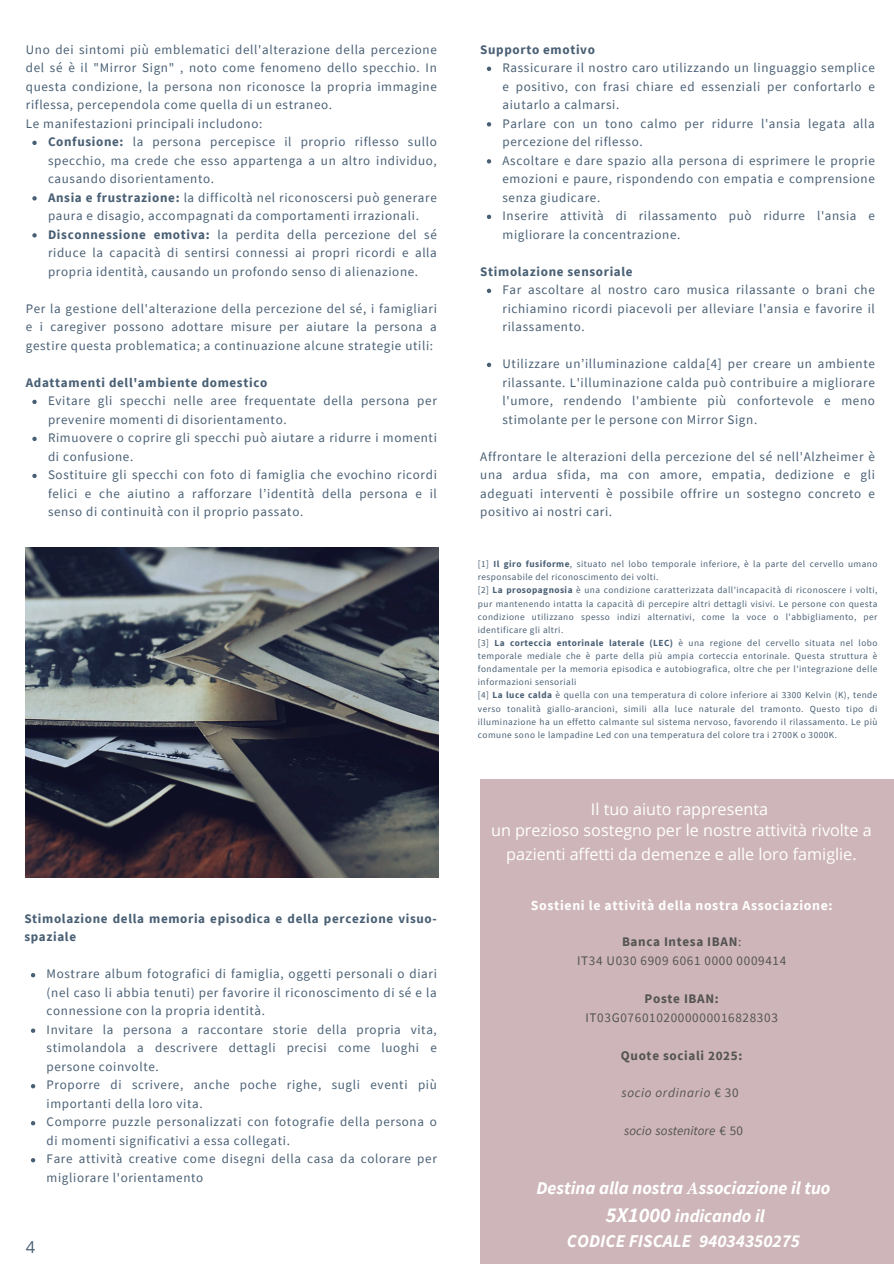
<style>
.page{position:relative;width:894px;height:1264px;background:#fff}
.page>*{position:absolute;margin:0;border:0;box-sizing:border-box;transform-origin:0 0}
.t1{font:italic 700 18px/27.2px "Source Sans Pro";color:#fff;text-align:center}
.t2{font:16.5px "Open Sans";color:#495f74}
.t3{font:16.2px/22.5px "Open Sans";color:#fff;text-align:center}
.t4{font:700 13.65px "Source Sans Pro";letter-spacing:.05em;color:#fff}
.t5{font:13.2px/18.9px "Source Sans Pro";letter-spacing:.05em;color:#545454;text-align:center}
.t6{font:italic 13.2px "Source Sans Pro";color:#545454}
.t7{font:700 13.2px "Source Sans Pro";letter-spacing:.05em;color:#545454}
.t8{font:italic 13.2px "Source Sans Pro";letter-spacing:.05em;color:#545454}
.t9{font:13.05px/18.5px "Source Sans Pro";letter-spacing:.05em;color:#495f74;text-align:justify}
.t10{font:700 13.05px/18.5px "Source Sans Pro";letter-spacing:.05em;color:#495f74}
.t11{font:9.3px/13px "Source Sans Pro";letter-spacing:.05em;color:#495f74;text-align:justify}
.s1{font-weight:700}
.s2{font-style:normal}
.s3{font-family:"Minion Pro"}
.s4{font-size:21px}
</style>
<div class="page">
<div style="left:480px;top:779px;width:413px;height:484px;background:#ceb5b9"></div>
<img style="left:26px;top:547px;width:412px;height:330px">
<svg style="left:32px;top:141px;width:5px;height:4px"></svg>
<svg style="left:32px;top:196px;width:5px;height:4px"></svg>
<svg style="left:32px;top:233px;width:5px;height:4px"></svg>
<svg style="left:32px;top:400px;width:5px;height:4px"></svg>
<svg style="left:32px;top:437px;width:5px;height:4px"></svg>
<svg style="left:32px;top:473px;width:5px;height:5px"></svg>
<svg style="left:486px;top:67px;width:5px;height:4px"></svg>
<svg style="left:486px;top:122px;width:5px;height:4px"></svg>
<svg style="left:486px;top:159px;width:5px;height:4px"></svg>
<svg style="left:486px;top:215px;width:5px;height:4px"></svg>
<svg style="left:486px;top:289px;width:5px;height:4px"></svg>
<svg style="left:486px;top:363px;width:5px;height:4px"></svg>
<svg style="left:31px;top:973px;width:4px;height:4px"></svg>
<svg style="left:31px;top:1028px;width:4px;height:4px"></svg>
<svg style="left:31px;top:1084px;width:4px;height:4px"></svg>
<svg style="left:31px;top:1121px;width:4px;height:4px"></svg>
<svg style="left:31px;top:1158px;width:4px;height:4px"></svg>
<p class="t9" style="left:26px;top:40px;width:412px;text-align:left">Uno dei sintomi più emblematici dell'alterazione della percezione del sé è il "Mirror Sign" , noto come fenomeno dello specchio. In questa condizione, la persona non riconosce la propria immagine riflessa, percependola come quella di un estraneo.<br>Le manifestazioni principali includono:</p>
<h2 class="t9" style="left:48px;top:132px;width:390px"><span class="s1">Confusione:</span> la persona percepisce il proprio riflesso sullo specchio, ma crede che esso appartenga a un altro individuo, causando disorientamento.</h2>
<p class="t9" style="left:48px;top:188px;width:390px"><span class="s1">Ansia e frustrazione:</span> la difficoltà nel riconoscersi può generare paura e disagio, accompagnati da comportamenti irrazionali.</p>
<p class="t9" style="left:48px;top:225px;width:390px"><span class="s1">Disconnessione emotiva:</span> la perdita della percezione del sé riduce la capacità di sentirsi connessi ai propri ricordi e alla propria identità, causando un profondo senso di alienazione.</p>
<p class="t9" style="left:26px;top:299px;width:412px">Per la gestione dell'alterazione della percezione del sé, i famigliari e i caregiver possono adottare misure per aiutare la persona a gestire questa problematica; a continuazione alcune strategie utili:</p>
<p class="t10" style="left:26px;top:373px;width:243px">Adattamenti dell'ambiente domestico</p>
<p class="t9" style="left:48px;top:391px;width:390px">Evitare gli specchi nelle aree frequentate della persona per prevenire momenti di disorientamento.</p>
<p class="t9" style="left:48px;top:428px;width:390px">Rimuovere o coprire gli specchi può aiutare a ridurre i momenti di confusione.</p>
<h2 class="t9" style="left:48px;top:465px;width:390px">Sostituire gli specchi con foto di famiglia che evochino ricordi felici e che aiutino a rafforzare l’identità della persona e il senso di continuità con il proprio passato.</h2>
<h1 class="t10" style="left:24px;top:909px;width:414px">Stimolazione della memoria episodica e della percezione visuo&shy;spaziale</h1>
<h2 class="t9" style="left:47px;top:964px;width:391px">Mostrare album fotografici di famiglia, oggetti personali o diari (nel caso li abbia tenuti) per favorire il riconoscimento di sé e la connessione con la propria identità.</h2>
<h3 class="t9" style="left:47px;top:1020px;width:391px">Invitare la persona a raccontare storie della propria vita, stimolandola a descrivere dettagli precisi come luoghi e persone coinvolte.</h3>
<h3 class="t9" style="left:47px;top:1075px;width:391px">Proporre di scrivere, anche poche righe, sugli eventi più importanti della loro vita.</h3>
<h2 class="t9" style="left:47px;top:1112px;width:391px">Comporre puzzle personalizzati con fotografie della persona o di momenti significativi a essa collegati.</h2>
<h3 class="t9" style="left:47px;top:1149px;width:391px">Fare attività creative come disegni della casa da colorare per migliorare l'orientamento</h3>
<p class="t2" style="left:26px;top:1235px;width:11px">4</p>
<p class="t10" style="left:480px;top:40px;width:116px">Supporto emotivo</p>
<p class="t9" style="left:502px;top:58px;width:374px">Rassicurare il nostro caro utilizzando un linguaggio semplice e positivo, con frasi chiare ed essenziali per confortarlo e aiutarlo a calmarsi.</p>
<p class="t9" style="left:502px;top:114px;width:374px">Parlare con un tono calmo per ridurre l'ansia legata alla percezione del riflesso.</p>
<p class="t9" style="left:502px;top:151px;width:374px">Ascoltare e dare spazio alla persona di esprimere le proprie emozioni e paure, rispondendo con empatia e comprensione senza giudicare.</p>
<h2 class="t9" style="left:502px;top:206px;width:374px">Inserire attività di rilassamento può ridurre l'ansia e migliorare la concentrazione.</h2>
<p class="t10" style="left:480px;top:262px;width:154px">Stimolazione sensoriale</p>
<p class="t9" style="left:502px;top:280px;width:374px">Far ascoltare al nostro caro musica rilassante o brani che richiamino ricordi piacevoli per alleviare l'ansia e favorire il rilassamento.</p>
<h3 class="t9" style="left:502px;top:354px;width:374px">Utilizzare un’illuminazione calda[4] per creare un ambiente rilassante. L'illuminazione calda può contribuire a migliorare l'umore, rendendo l'ambiente più confortevole e meno stimolante per le persone con Mirror Sign.</h3>
<p class="t9" style="left:480px;top:447px;width:396px">Affrontare le alterazioni della percezione del sé nell'Alzheimer è una ardua sfida, ma con amore, empatia, dedizione e gli adeguati interventi è possibile offrire un sostegno concreto e positivo ai nostri cari.</p>
<p class="t11" style="left:477px;top:557px;width:401px">[1] <span class="s1">Il giro fusiforme</span>, situato nel lobo temporale inferiore, è la parte del cervello umano responsabile del riconoscimento dei volti.</p>
<p class="t11" style="left:477px;top:583px;width:401px">[2] <span class="s1">La prosopagnosia</span> è una condizione caratterizzata dall'incapacità di riconoscere i volti, pur mantenendo intatta la capacità di percepire altri dettagli visivi. Le persone con questa condizione utilizzano spesso indizi alternativi, come la voce o l'abbigliamento, per identificare gli altri.</p>
<p class="t11" style="left:477px;top:636px;width:401px">[3] <span class="s1">La corteccia entorinale laterale (LEC)</span> è una regione del cervello situata nel lobo temporale mediale che è parte della più ampia corteccia entorinale. Questa struttura è fondamentale per la memoria episodica e autobiografica, oltre che per l'integrazione delle informazioni sensoriali</p>
<p class="t11" style="left:477px;top:688px;width:401px">[4] <span class="s1">La luce calda</span> è quella con una temperatura di colore inferiore ai 3300 Kelvin (K), tende verso tonalità giallo-arancioni, simili alla luce naturale del tramonto. Questo tipo di illuminazione ha un effetto calmante sul sistema nervoso, favorendo il rilassamento. Le più comune sono le lampadine Led con una temperatura del colore tra i 2700K o 3000K.</p>
<p class="t3" style="left:491px;top:797px;width:382px">Il tuo aiuto rappresenta<br>un prezioso sostegno per le nostre attività rivolte a pazienti affetti da demenze e alle loro famiglie.</p>
<p class="t4" style="left:530px;top:896px;width:303px">Sostieni le attività della nostra Associazione:</p>
<p class="t5" style="left:577px;top:931px;width:210px"><span class="s1">Banca Intesa IBAN</span>:<br>IT34 U030 6909 6061 0000 0009414</p>
<p class="t5" style="left:585px;top:988px;width:194px"><span class="s1">Poste IBAN:<br></span>IT03G0760102000000016828303</p>
<p class="t7" style="left:620px;top:1046px;width:123px">Quote sociali 2025:</p>
<p class="t8" style="left:621px;top:1084px;width:119px">socio ordinario <span class="s2">€ 30</span></p>
<p class="t6" style="left:624px;top:1122px;width:120px">socio sostenitore <span class="s2">€ 50</span></p>
<p class="t1" style="left:536px;top:1174px;width:295px">Destina alla nostra <span class="s3">A</span>ssociazione il tuo<br><span class="s4">5X1000</span> indicando il</p>
<p class="t1" style="left:567px;top:1226px;width:234px">CODICE FISCALE 94034350275</p>
</div>
